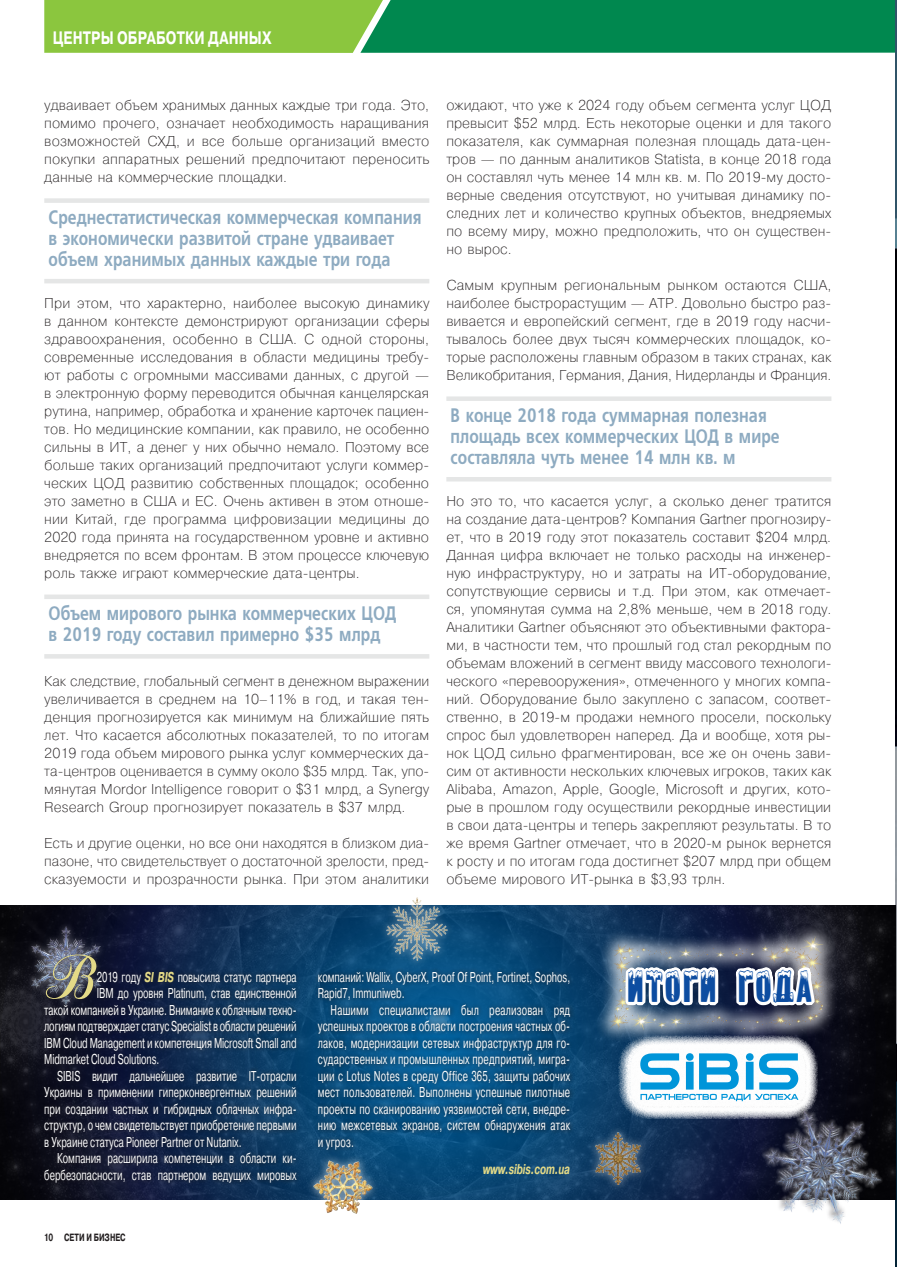
<style>
.page{position:relative;width:897px;height:1267px;background:#fff}
.page>*{position:absolute;margin:0;border:0;box-sizing:border-box;transform-origin:0 0}
.t1{font:65.25px "Odessa Script";color:#e4da87}
.t2{font:40.05px "Zanesennyj";letter-spacing:.09em;color:#0d4da1;scale:.72 1}
.t3{font:600 19.5px/21px "Free Set";letter-spacing:.005em;color:#8eabc1;scale:.8 1}
.t4{font:700 18px "Pragmatica";letter-spacing:.01em;color:#fff;scale:.75 1}
.t5{font:200 14.25px/18px "Pragmatica";letter-spacing:.005em;color:#231f20;text-align:justify}
.t6{font:14.25px/16.5px "Pragmatica";color:#fff;scale:.65 1}
.t7{font:italic 700 14.25px "Pragmatica";letter-spacing:-.01em;color:#e4da87;scale:.68 1}
.t8{font:700 10.5px "Pragmatica";color:#231f20;scale:.7 1}
.s1{font-weight:700;font-style:italic;color:#e4da87}
</style>
<div class="page">
<div style="left:44px;top:198px;width:385px;height:5px;background:#e5e6e6"></div>
<hr style="left:44px;top:279px;width:385px;height:4px;background:#e5e6e6">
<div style="left:44px;top:594px;width:385px;height:5px;background:#e5e6e6"></div>
<hr style="left:44px;top:654px;width:385px;height:4px;background:#e5e6e6">
<div style="left:446px;top:396px;width:385px;height:5px;background:#e5e6e6"></div>
<hr style="left:446px;top:477px;width:385px;height:4px;background:#e5e6e6">
<img style="left:895px;top:53px;width:1px;height:1211px">
<img style="left:0;top:905px;width:607px;height:294px">
<div style="left:593px;top:921px;width:245px;height:124px;background:#fff;opacity:.75"></div>
<div style="left:26px;top:921px;width:80px;height:90px;background:#fff;opacity:.75"></div>
<img style="left:31px;top:926px;width:69px;height:79px">
<div style="left:40px;top:950px;width:535px;height:237px;background:#231f20;opacity:.75"></div>
<div style="left:378px;top:889px;width:77px;height:79px;background:#fff;opacity:.75"></div>
<img style="left:381px;top:897px;width:71px;height:63px">
<div style="left:586px;top:1124px;width:63px;height:68px;background:#0f3d66"></div>
<img style="left:592px;top:1130px;width:15px;height:55px">
<div style="left:305px;top:1152px;width:76px;height:69px;background:#fff;opacity:.75"></div>
<img style="left:312px;top:1158px;width:61px;height:56px">
<svg style="left:607px;top:905px;width:287px;height:295px"></svg>
<img style="left:756px;top:1095px;width:134px;height:129px">
<svg style="left:44px;top:0;width:853px;height:53px;background:#38a04a"></svg>
<p class="t4" style="left:53px;top:26px;width:293px">Центры обработки данн ых</p>
<p class="t5" style="left:44px;top:95px;width:386px">удваивает объем хранимых данных каждые три года. Это, помимо прочего, означает необходимость наращивания возможностей СХД, и все больше организаций вместо покупки аппаратных решений предпочитают переносить данные на коммерческие площадки.</p>
<h3 class="t3" style="left:49px;top:207px;width:468px">Среднестатистическая коммерческая компания в экономически развитой стране удваивает объем хранимых данных каждые три года</h3>
<p class="t5" style="left:44px;top:293px;width:387px">При этом, что характерно, наиболее высокую динамику в данном контексте демонстрируют организации сферы здравоохранения, особенно в США. С одной стороны, современные исследования в области медицины требу&shy;ют работы с огромными массивами данных, с другой — в электронную форму переводится обычная канцелярская рутина, например, обработка и хранение карточек пациен&shy;тов. Но медицинские компании, как правило, не особенно сильны в ИТ, а денег у них обычно немало. Поэтому все больше таких организаций предпочитают услуги коммер&shy;ческих ЦОД развитию собственных площадок; особенно это заметно в США и ЕС. Очень активен в этом отноше&shy;нии Китай, где программа цифровизации медицины до 2020 года принята на государственном уровне и активно внедряется по всем фронтам. В этом процессе ключевую роль также играют коммерческие дата-центры.</p>
<h3 class="t3" style="left:49px;top:603px;width:436px">Объем мирового рынка коммерческих ЦОД в 2019 году составил примерно $35 млрд</h3>
<p class="t5" style="left:44px;top:671px;width:386px">Как следствие, глобальный сегмент в денежном выражении увеличивается в среднем на 10–11% в год, и такая тен&shy;денция прогнозируется как минимум на ближайшие пять лет. Что касается абсолютных показателей, то по итогам 2019 года объем мирового рынка услуг коммерческих да&shy;та-центров оценивается в сумму около $35 млрд. Так, упо&shy;мянутая Mordor Intelligence говорит о $31 млрд, а Synergy Research Group прогнозирует показатель в $37 млрд.</p>
<p class="t5" style="left:44px;top:833px;width:386px">Есть и другие оценки, но все они находятся в близком диа&shy;пазоне, что свидетельствует о достаточной зрелости, пред&shy;сказуемости и прозрачности рынка. При этом аналитики</p>
<p class="t5" style="left:446px;top:95px;width:386px">ожидают, что уже к 2024 году объем сегмента услуг ЦОД превысит $52 млрд. Есть некоторые оценки и для такого показателя, как суммарная полезная площадь дата-цен&shy;тров — по данным аналитиков Statista, в конце 2018 года он составлял чуть менее 14 млн кв. м. По 2019‑му досто&shy;верные сведения отсутствуют, но учитывая динамику по&shy;следних лет и количество крупных объектов, внедряемых по всему миру, можно предположить, что он существен&shy;но вырос.</p>
<p class="t5" style="left:446px;top:275px;width:386px">Самым крупным региональным рынком остаются США, наиболее быстрорастущим — АТР. Довольно быстро раз&shy;вивается и европейский сегмент, где в 2019 году насчи&shy;тывалось более двух тысяч коммерческих площадок, ко&shy;торые расположены главным образом в таких странах, как Великобритания, Германия, Дания, Нидерланды и Франция.</p>
<h3 class="t3" style="left:450px;top:405px;width:413px">В конце 2018 года суммарная полезная площадь всех коммерческих ЦОД в мире составляла чуть менее 14 млн кв. м</h3>
<p class="t5" style="left:446px;top:491px;width:386px">Но это то, что касается услуг, а сколько денег тратится на создание дата-центров? Компания Gartner прогнозиру&shy;ет, что в 2019 году этот показатель составит $204 млрд.<br>Данная цифра включает не только расходы на инженер&shy;ную инфраструктуру, но и затраты на ИТ‑оборудование, сопутствующие сервисы и т.д. При этом, как отмечает&shy;ся, упомянутая сумма на 2,8% меньше, чем в 2018 году.<br>Аналитики Gartner объясняют это объективными фактора&shy;ми, в частности тем, что прошлый год стал рекордным по объемам вложений в сегмент ввиду массового технологи&shy;ческого «перевооружения», отмеченного у многих компа&shy;ний. Оборудование было закуплено с запасом, соответ&shy;ственно, в 2019‑м продажи немного просели, поскольку спрос был удовлетворен наперед. Да и вообще, хотя ры&shy;нок ЦОД сильно фрагментирован, все же он очень зави&shy;сим от активности нескольких ключевых игроков, таких как Alibaba, Amazon, Apple, Google, Microsoft и других, кото&shy;рые в прошлом году осуществили рекордные инвестиции в свои дата-центры и теперь закрепляют результаты. В то же время Gartner отмечает, что в 2020‑м рынок вернется к росту и по итогам года достигнет $207 млрд при общем объеме мирового ИТ‑рынка в $3,93 трлн.</p>
<h1 class="t1" style="left:44px;top:947px;width:51px">В</h1>
<p class="t6" style="left:97px;top:968px;width:309px">2019 году <span class="s1">SI BIS</span> повысила статус партнера</p>
<p class="t6" style="left:97px;top:985px;width:309px">IBM до уровня Platinum, став единственной</p>
<p class="t6" style="left:44px;top:1001px;width:389px">такой компанией в Украине. Внимание к облачным техно‑</p>
<p class="t6" style="left:44px;top:1018px;width:389px">логиям подтверждает статус Specialist в области решений</p>
<p class="t6" style="left:44px;top:1034px;width:389px">IBM Cloud Management и компетенция Microsoft Small and</p>
<p class="t6" style="left:44px;top:1051px;width:178px">Midmarket Cloud Solutions.</p>
<p class="t6" style="left:57px;top:1067px;width:370px">SIBIS видит дальнейшее развитие IT‑отрасли</p>
<p class="t6" style="left:44px;top:1084px;width:389px">Украины в применении гиперконвергентных решений</p>
<p class="t6" style="left:44px;top:1100px;width:389px">при создании частных и гибридных облачных инфра‑</p>
<p class="t6" style="left:44px;top:1117px;width:389px">структур, о чем свидетельствует приобретение первыми</p>
<p class="t6" style="left:44px;top:1133px;width:305px">в Украине статуса Pioneer Partner от Nutanix.</p>
<p class="t6" style="left:57px;top:1150px;width:370px">Компания расширила компетенции в области ки‑</p>
<p class="t6" style="left:44px;top:1166px;width:389px">бербезопасности, став партнером ведущих мировых</p>
<p class="t8" style="left:44px;top:1230px;width:118px">10 СЕТИ И БИЗНЕС</p>
<p class="t6" style="left:318px;top:968px;width:389px">компаний: Wallix, CyberX, Proof Of Point, Fortinet, Sophos,<br>Rapid7, Immuniweb.</p>
<p class="t6" style="left:318px;top:1001px;width:389px;text-align:justify;text-indent:13px">Нашими специалистами был реализован ряд успешных проектов в области построения частных об‑ лаков, модернизации сетевых инфраструктур для го‑ сударственных и промышленных предприятий, мигра‑ ции с Lotus Notes в среду Office 365, защиты рабочих мест пользователей. Выполнены успешные пилотные проекты по сканированию уязвимостей сети, внедре‑ нию межсетевых экранов, систем обнаружения атак и угроз.</p>
<p class="t7" style="left:482px;top:1160px;width:130px">www.sibis.com.ua</p>
<h2 class="t2" style="left:628px;top:964px;width:257px">Итоги Года</h2>
</div>
